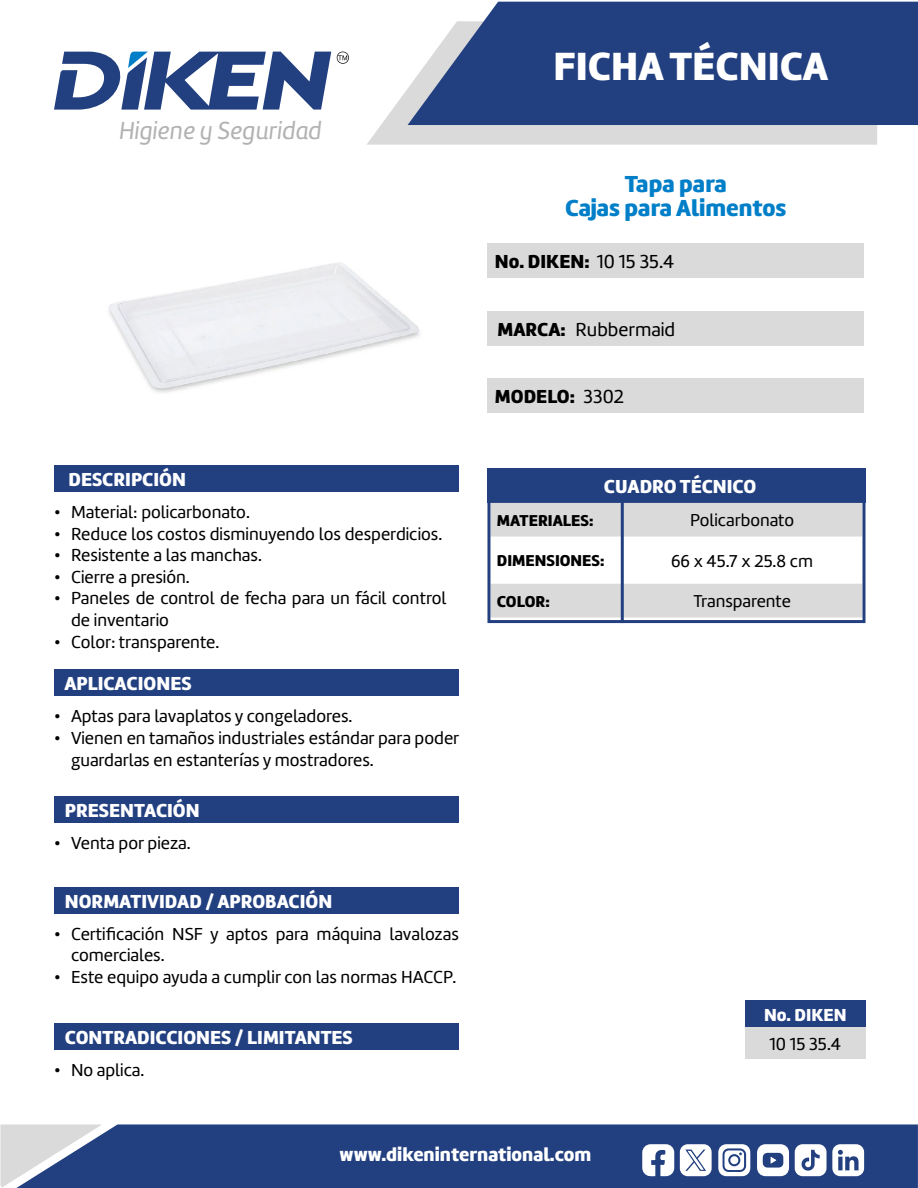
<style>
.page{position:relative;width:918px;height:1188px;background:#fff}
.page>*{position:absolute;margin:0;border:0;box-sizing:border-box;transform-origin:0 0}
.t1{font:40.8px "Amelia Basic Black";color:#fff}
.t2{font:25.5px "Amelia Basic Italic";color:#b3b2b2}
.t3{font:24px/24px "Amelia Basic Black";color:#007fc8;text-align:center}
.t4{font:19.5px "Amelia Basic Black";color:#fff}
.t5{font:19.5px "Amelia Basic Black";color:#000}
.t6{font:19.5px "Amelia Basic";color:#000}
.t7{font:18px/21.6px "Amelia Basic";color:#000}
.t8{font:18px "Amelia Basic Black";color:#fff}
.t9{font:17.85px "Amelia Basic";color:#000}
.t10{font:16.35px "Amelia Basic Black";color:#000}
.s1{font-family:"Amelia Basic"}
.s2{font-family:"Amelia Basic Black"}
</style>
<div class="page">
<div style="left:102px;top:1124px;width:816px;height:64px;background:#223f80"></div>
<svg style="left:0;top:1124px;width:102px;height:64px;background:#9ea8bf"></svg>
<svg style="left:367px;top:88px;width:510px;height:57px;background:#ddddde"></svg>
<svg style="left:408px;top:2px;width:510px;height:123px;background:#36508b"></svg>
<svg style="left:54px;top:51px;width:277px;height:59px"></svg>
<svg style="left:337px;top:52px;width:12px;height:12px"></svg>
<svg style="left:680px;top:1144px;width:32px;height:32px"></svg>
<svg style="left:642px;top:1144px;width:32px;height:32px"></svg>
<svg style="left:718px;top:1144px;width:32px;height:32px"></svg>
<div style="left:730px;top:1156px;width:8px;height:8px;background:#fff;border-radius:50%"></div>
<svg style="left:757px;top:1144px;width:32px;height:32px"></svg>
<svg style="left:795px;top:1144px;width:69px;height:32px"></svg>
<div style="left:487px;top:468px;width:379px;height:34px;background:#223f80"></div>
<div style="left:488px;top:243px;width:376px;height:34px;background:#dadada"></div>
<div style="left:488px;top:311px;width:376px;height:34px;background:#dadada"></div>
<div style="left:488px;top:379px;width:376px;height:34px;background:#dadada"></div>
<div style="left:54px;top:670px;width:405px;height:26px;background:#223f80"></div>
<div style="left:54px;top:796px;width:405px;height:27px;background:#223f80"></div>
<div style="left:54px;top:887px;width:405px;height:26px;background:#223f80"></div>
<svg style="left:491px;top:504px;width:371px;height:114px"></svg>
<div style="left:487px;top:500px;width:379px;height:123px;border:3px solid #223f80"></div>
<hr style="left:621px;top:501px;width:3px;height:122px;background:#223f80">
<div style="left:54px;top:465px;width:405px;height:27px;background:#223f80"></div>
<div style="left:54px;top:1024px;width:405px;height:26px;background:#223f80"></div>
<img style="left:109px;top:262px;width:311px;height:131px">
<div style="left:745px;top:1000px;width:120px;height:28px;background:#223f80"></div>
<div style="left:745px;top:1028px;width:120px;height:31px;background:#dadada"></div>
<h2 class="t2" style="left:119px;top:116px;width:204px">Higiene y Seguridad</h2>
<p class="t4" style="left:69px;top:467px;width:119px">DESCRIPCIÓN</p>
<p class="t7" style="left:54px;top:501px;width:197px">• Material: policarbonato.</p>
<p class="t7" style="left:54px;top:523px;width:390px">• Reduce los costos disminuyendo los desperdicios.</p>
<p class="t7" style="left:54px;top:544px;width:209px">• Resistente a las manchas.</p>
<p class="t7" style="left:54px;top:566px;width:137px">• Cierre a presión.</p>
<p class="t7" style="left:71px;top:588px;width:377px;text-indent:-17px">• Paneles de control de fecha para un fácil control de inventario</p>
<p class="t7" style="left:54px;top:631px;width:167px">• Color: transparente.</p>
<p class="t4" style="left:64px;top:672px;width:129px">APLICACIONES</p>
<p class="t7" style="left:54px;top:706px;width:300px">• Aptas para lavaplatos y congeladores.</p>
<p class="t7" style="left:71px;top:727px;width:390px;text-indent:-17px">• Vienen en tamaños industriales estándar para poder guardarlas en estanterías y mostradores.</p>
<p class="t4" style="left:65px;top:798px;width:136px">PRESENTACIÓN</p>
<p class="t7" style="left:54px;top:832px;width:138px">• Venta por pieza.</p>
<p class="t4" style="left:65px;top:889px;width:269px">NORMATIVIDAD / APROBACIÓN</p>
<p class="t7" style="left:71px;top:923px;width:389px;text-indent:-17px">• Certificación NSF y aptos para máquina lavalozas comerciales.</p>
<p class="t7" style="left:54px;top:966px;width:404px">• Este equipo ayuda a cumplir con las normas HACCP.</p>
<p class="t4" style="left:65px;top:1026px;width:289px">CONTRADICCIONES / LIMITANTES</p>
<p class="t7" style="left:54px;top:1060px;width:92px">• No aplica.</p>
<h1 class="t1" style="left:553px;top:41px;width:276px">FICHA TÉCNICA</h1>
<h3 class="t3" style="left:565px;top:172px;width:223px">Tapa para<br>Cajas para Alimentos</h3>
<p class="t5" style="left:495px;top:249px;width:181px">No. DIKEN: <span class="s1">10 15 35.4</span></p>
<p class="t6" style="left:497px;top:318px;width:179px"><span class="s2">MARCA:</span> Rubbermaid</p>
<p class="t5" style="left:495px;top:385px;width:131px">MODELO: <span class="s1">3302</span></p>
<p class="t4" style="left:604px;top:474px;width:154px">CUADRO TÉCNICO</p>
<p class="t10" style="left:497px;top:511px;width:98px">MATERIALES:</p>
<p class="t9" style="left:690px;top:510px;width:106px">Policarbonato</p>
<p class="t10" style="left:497px;top:551px;width:109px">DIMENSIONES:</p>
<p class="t9" style="left:671px;top:551px;width:144px">66 x 45.7 x 25.8 cm</p>
<p class="t10" style="left:497px;top:591px;width:54px">COLOR:</p>
<p class="t9" style="left:693px;top:591px;width:99px">Transparente</p>
<p class="t8" style="left:764px;top:1004px;width:84px">No. DIKEN</p>
<p class="t7" style="left:770px;top:1034px;width:73px">10 15 35.4</p>
<p class="t4" style="left:340px;top:1143px;width:253px">www.dikeninternational.com</p>
</div>
